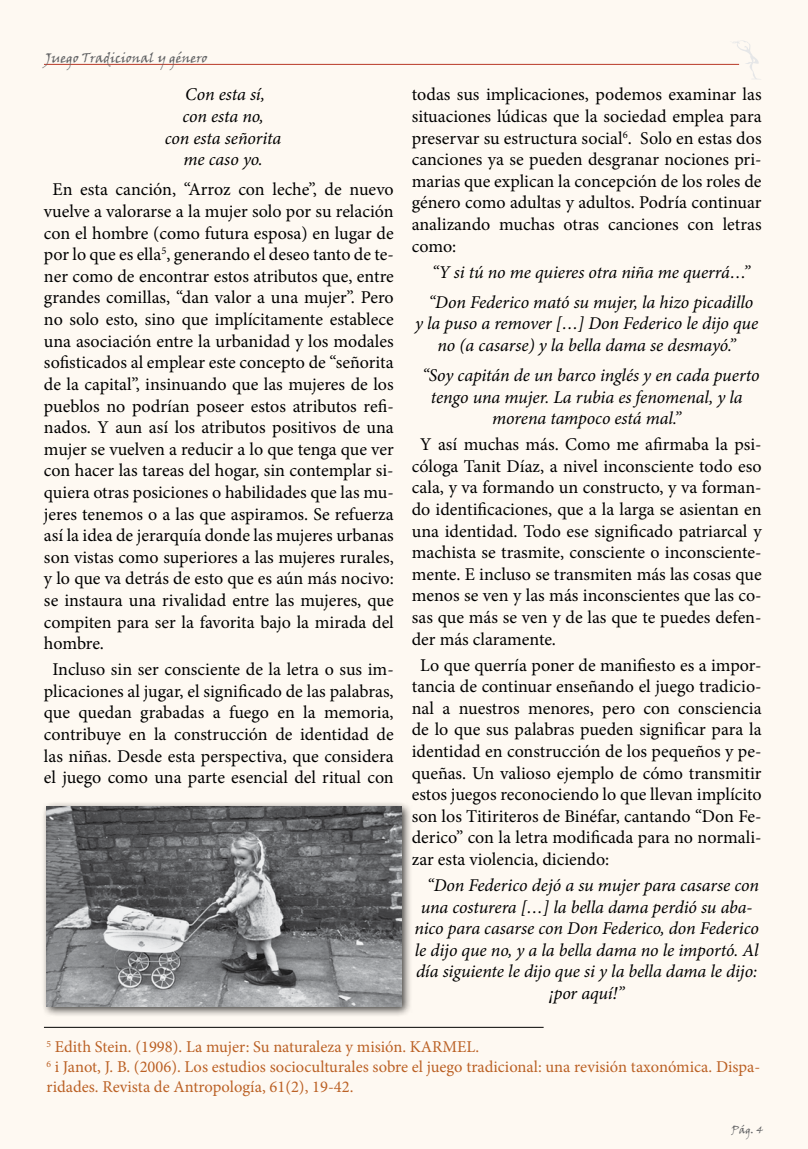
<style>
.page{position:relative;width:808px;height:1149px;background:#fff}
.page>*{position:absolute;margin:0;border:0;box-sizing:border-box;transform-origin:0 0}
.t1{font:18px/21.6px "Minion Pro";letter-spacing:-.005em;color:#000;text-align:justify}
.t2{font:italic 18px/21.6px "Minion Pro";letter-spacing:-.005em;color:#000;text-align:center}
.t3{font:16.5px/19.8px "Minion Pro";color:#bb6125}
.t4{font:13.5px "Viner Hand ITC";color:#616264}
.t5{font:10.5px "Viner Hand ITC";color:#616264}
</style>
<div class="page">
<div style="left:0;top:0;width:808px;height:1148px;background:#fef9f2"></div>
<hr style="left:44px;top:64px;width:695px;height:1px;background:#b93926">
<svg style="left:730px;top:40px;width:31px;height:40px"></svg>
<div style="left:41px;top:801px;width:371px;height:215px;background:#000;opacity:.75"></div>
<img style="left:46px;top:806px;width:355px;height:199px">
<hr style="left:44px;top:1026px;width:500px;height:1px;background:#000">
<p class="t4" style="left:45px;top:49px;width:164px">Juego Tradicional y género</p>
<p class="t1" style="left:412px;top:84px;width:351px">todas sus implicaciones, podemos examinar las situaciones lúdicas que la sociedad emplea para preservar su estructura social<sup>6</sup>. Solo en estas dos canciones ya se pueden desgranar nociones pri&shy;marias que explican la concepción de los roles de género como adultas y adultos. Podría continuar analizando muchas otras canciones con letras como:</p>
<p class="t2" style="left:428px;top:256px;width:326px;line-height:30.2px;text-align:left">“Y si tú no me quieres otra niña me querrá…” “Don Federico mató su mujer, la hizo picadillo</p>
<p class="t2" style="left:415px;top:312px;width:345px">y la puso a remover […] Don Federico le dijo que no (a casarse) y la bella dama se desmayó.”</p>
<p class="t2" style="left:422px;top:364px;width:339px">“Soy capitán de un barco inglés y en cada puerto tengo una mujer. La rubia es fenomenal, y la morena tampoco está mal.”</p>
<p class="t1" style="left:412px;top:433px;width:352px;text-indent:8px">Y así muchas más. Como me afirmaba la psi&shy;cóloga Tanit Díaz, a nivel inconsciente todo eso cala, y va formando un constructo, y va forman&shy;do identificaciones, que a la larga se asientan en una identidad. Todo ese significado patriarcal y machista se trasmite, consciente o inconsciente&shy;mente. E incluso se transmiten más las cosas que menos se ven y las más inconscientes que las co&shy;sas que más se ven y de las que te puedes defen&shy;der más claramente.</p>
<p class="t1" style="left:412px;top:654px;width:351px;text-indent:8px">Lo que querría poner de manifiesto es a impor&shy;tancia de continuar enseñando el juego tradicio&shy;nal a nuestros menores, pero con consciencia de lo que sus palabras pueden significar para la identidad en construcción de los pequeños y pe&shy;queñas. Un valioso ejemplo de cómo transmitir estos juegos reconociendo lo que llevan implícito son los Titiriteros de Binéfar, cantando “Don Fe&shy;derico” con la letra modificada para no normali&shy;zar esta violencia, diciendo:</p>
<p class="t2" style="left:427px;top:874px;width:334px">“Don Federico dejó a su mujer para casarse con</p>
<p class="t2" style="left:421px;top:895px;width:333px">una costurera […] la bella dama perdió su aba-</p>
<p class="t2" style="left:414px;top:917px;width:346px">nico para casarse con Don Federico, don Federico</p>
<p class="t2" style="left:415px;top:938px;width:345px">le dijo que no, y a la bella dama no le importó. Al</p>
<p class="t2" style="left:416px;top:960px;width:343px">día siguiente le dijo que si y la bella dama le dijo:</p>
<p class="t2" style="left:549px;top:982px;width:77px">¡por aquí!”</p>
<p class="t3" style="left:46px;top:1037px;width:715px"><sup>5</sup> Edith Stein. (1998). La mujer: Su naturaleza y misión. KARMEL.<br><sup>6</sup> i Janot, J. B. (2006). Los estudios socioculturales sobre el juego tradicional: una revisión taxonómica. Dispa&shy;ridades. Revista de Antropología, 61(2), 19-42.</p>
<p class="t2" style="left:165px;top:84px;width:118px">Con esta sí,<br>con esta no,<br>con esta señorita me caso yo.</p>
<p class="t1" style="left:44px;top:179px;width:351px;text-indent:9px">En esta canción, “Arroz con leche”, de nuevo vuelve a valorarse a la mujer solo por su relación con el hombre (como futura esposa) en lugar de por lo que es ella<sup>5</sup>, generando el deseo tanto de te&shy;ner como de encontrar estos atributos que, entre grandes comillas, “dan valor a una mujer”. Pero no solo esto, sino que implícitamente establece una asociación entre la urbanidad y los modales sofisticados al emplear este concepto de “señorita de la capital”, insinuando que las mujeres de los pueblos no podrían poseer estos atributos refi&shy;nados. Y aun así los atributos positivos de una mujer se vuelven a reducir a lo que tenga que ver con hacer las tareas del hogar, sin contemplar si&shy;quiera otras posiciones o habilidades que las mu&shy;jeres tenemos o a las que aspiramos. Se refuerza así la idea de jerarquía donde las mujeres urbanas son vistas como superiores a las mujeres rurales, y lo que va detrás de esto que es aún más nocivo: se instaura una rivalidad entre las mujeres, que compiten para ser la favorita bajo la mirada del hombre.</p>
<p class="t1" style="left:44px;top:658px;width:351px;text-align:center">Incluso sin ser consciente de la letra o sus im&shy;plicaciones al jugar, el significado de las palabras, que quedan grabadas a fuego en la memoria, contribuye en la construcción de identidad de las niñas. Desde esta perspectiva, que considera el juego como una parte esencial del ritual con</p>
<p class="t5" style="left:731px;top:1122px;width:33px">Pág. 4</p>
</div>
